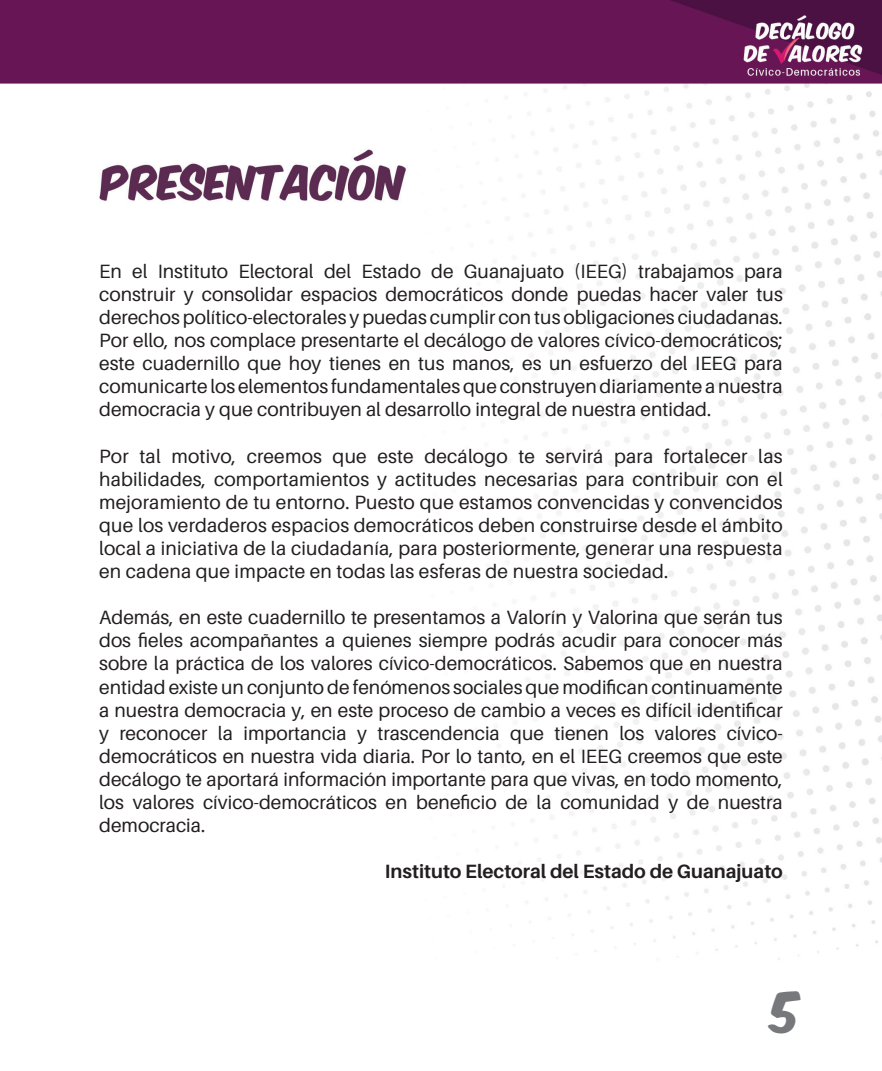
<style>
.page{position:relative;width:882px;height:1071px;background:#fff}
.page>*{position:absolute;margin:0;border:0;box-sizing:border-box;transform-origin:0 0}
.t1{font:49px "Komika Axis";color:#76787b}
.t2{font:19.25px/23.1px "Aileron";color:#231f20;text-align:justify}
.t3{font:700 19.25px "Aileron";color:#231f20}
</style>
<div class="page">
<img style="left:1px;top:0;width:881px;height:960px">
<img style="left:0;top:0;width:1px;height:1071px">
<p class="t2" style="left:99px;top:260px;width:685px">En el Instituto Electoral del Estado de Guanajuato (IEEG) trabajamos para construir y consolidar espacios democráticos donde puedas hacer valer tus derechos político-electorales y puedas cumplir con tus obligaciones ciudadanas.<br>Por ello, nos complace presentarte el decálogo de valores cívico-democráticos; este cuadernillo que hoy tienes en tus manos, es un esfuerzo del IEEG para comunicarte los elementos fundamentales que construyen diariamente a nuestra democracia y que contribuyen al desarrollo integral de nuestra entidad.</p>
<p class="t2" style="left:99px;top:445px;width:685px">Por tal motivo, creemos que este decálogo te servirá para fortalecer las habilidades, comportamientos y actitudes necesarias para contribuir con el mejoramiento de tu entorno. Puesto que estamos convencidas y convencidos que los verdaderos espacios democráticos deben construirse desde el ámbito local a iniciativa de la ciudadanía, para posteriormente, generar una respuesta en cadena que impacte en todas las esferas de nuestra sociedad.</p>
<p class="t2" style="left:99px;top:606px;width:685px">Además, en este cuadernillo te presentamos a Valorín y Valorina que serán tus dos fieles acompañantes a quienes siempre podrás acudir para conocer más sobre la práctica de los valores cívico-democráticos. Sabemos que en nuestra entidad existe un conjunto de fenómenos sociales que modifican continuamente a nuestra democracia y, en este proceso de cambio a veces es difícil identificar y reconocer la importancia y trascendencia que tienen los valores cívico&shy;democráticos en nuestra vida diaria. Por lo tanto, en el IEEG creemos que este decálogo te aportará información importante para que vivas, en todo momento, los valores cívico-democráticos en beneficio de la comunidad y de nuestra democracia.</p>
<p class="t3" style="left:385px;top:861px;width:399px">Instituto Electoral del Estado de Guanajuato</p>
<p class="t1" style="left:771px;top:987px;width:30px">5</p>
</div>
